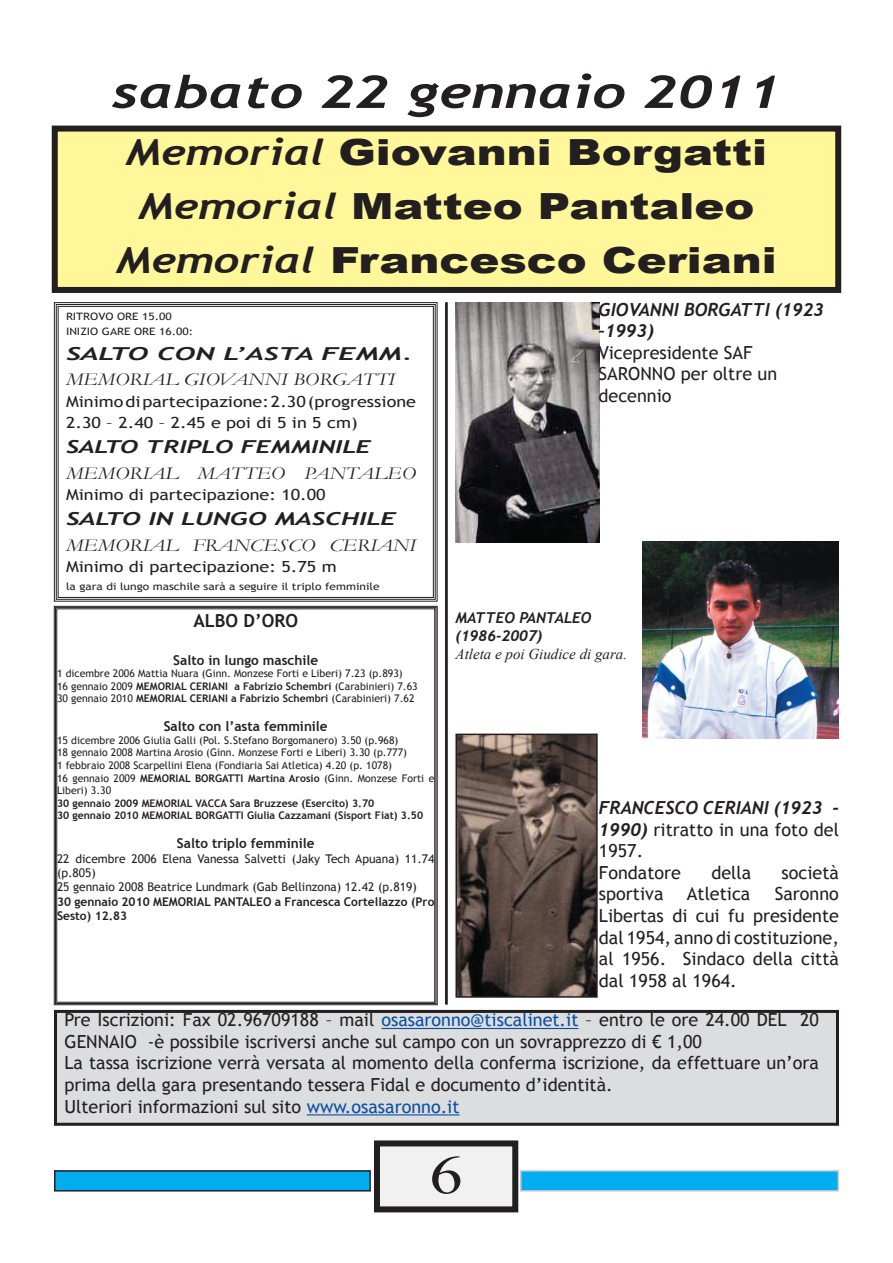
<style>
.page{position:relative;width:893px;height:1263px;background:#fff}
.page>*{position:absolute;margin:0;border:0;box-sizing:border-box;transform-origin:0 0}
.t1{font:54.75px "Times New Roman";color:#231f20;scale:1.23 1}
.t2{font:italic 700 45px "Trebuchet";color:#231f20;scale:1.31 1}
.t3{font:900 36px/54px "Arial";color:#231f20;text-align:center;scale:1.25 1}
.t4{font:18px/21.6px "Trebuchet MS";color:#231f20}
.t5{font:italic 700 18px/21.6px "Trebuchet";color:#231f20}
.t6{font:700 18px "Trebuchet MS";color:#231f20}
.t7{font:italic 17.85px "Garamond";color:#231f20;scale:1.18 1}
.t8{font:italic 700 17.85px "Trebuchet";color:#231f20;scale:1.44 1}
.t9{font:italic 700 17.85px "Trebuchet";color:#231f20;scale:1.48 1}
.t10{font:italic 700 17.85px "Trebuchet";color:#231f20;scale:1.64 1}
.t11{font:15.3px/21.6px "Trebuchet MS";color:#231f20;scale:1.18 1}
.t12{font:italic 700 15px/18px "Trebuchet";color:#231f20}
.t13{font:italic 15px "Times New Roman";color:#231f20}
.t14{font:700 13.5px "Trebuchet MS";color:#231f20}
.t15{font:12px/14.4px "Trebuchet MS";color:#231f20}
.t16{font:700 12px/14.4px "Trebuchet MS";color:#231f20}
.t17{font:10.5px/12.6px "Trebuchet MS";color:#231f20}
.t18{font:700 10.5px/12.6px "Trebuchet MS";color:#231f20}
.t19{font:10.2px/14.4px "Trebuchet MS";color:#231f20;scale:1.18 1}
.s1{font-family:"Trebuchet";font-weight:700;font-style:italic}
.s2{font-weight:700}
.s3{color:#094fa3}
</style>
<div class="page">
<div style="left:56px;top:1011px;width:781px;height:113px;background:#dcdddf"></div>
<hr style="left:381px;top:1028px;width:197px;height:1px;background:#094fa3">
<hr style="left:307px;top:1114px;width:153px;height:1px;background:#094fa3">
<div style="left:54px;top:1010px;width:785px;height:116px;border:3px solid #231f20"></div>
<div style="left:377px;top:1143px;width:138px;height:66px;background:#f2f1f1"></div>
<div style="left:374px;top:1140px;width:144px;height:72px;border:6px solid #231f20"></div>
<div style="left:55px;top:129px;width:783px;height:161px;background:#fff79a"></div>
<div style="left:52px;top:126px;width:789px;height:167px;border:6px solid #231f20"></div>
<div style="left:521px;top:1171px;width:317px;height:20px;background:#00aeef"></div>
<div style="left:520px;top:1170px;width:319px;height:21px;border:2px solid #c6c7c9"></div>
<div style="left:55px;top:1171px;width:315px;height:20px;background:#00aeef"></div>
<div style="left:54px;top:1170px;width:317px;height:21px;border:2px solid #231f20"></div>
<div style="left:445px;top:302px;width:3px;height:703px;border:2px solid #231f20"></div>
<img style="left:458px;top:737px;width:137px;height:258px">
<div style="left:455px;top:734px;width:143px;height:264px;border:2px solid #231f20"></div>
<img style="left:455px;top:302px;width:145px;height:240px">
<svg style="left:54px;top:606px;width:384px;height:399px"></svg>
<div style="left:56px;top:609px;width:379px;height:393px;border:1px solid #231f20"></div>
<svg style="left:54px;top:302px;width:384px;height:300px"></svg>
<div style="left:56px;top:304px;width:380px;height:296px;border:1px solid #231f20"></div>
<div style="left:58px;top:306px;width:376px;height:292px;border:1px solid #231f20"></div>
<img style="left:642px;top:542px;width:197px;height:196px">
<h2 class="t2" style="left:111px;top:65px;width:513px">sabato 22 gennaio 2011</h2>
<h3 class="t3" style="left:116px;top:124px;width:530px"><span class="s1">Memorial</span> Giovanni Borgatti<br><span class="s1">Memorial</span> Matteo Pantaleo<br><span class="s1">Memorial</span> Francesco Ceriani</h3>
<p class="t19" style="left:66px;top:309px;width:109px">RITROVO ORE 15.00<br>INIZIO GARE ORE 16.00:</p>
<p class="t10" style="left:66px;top:342px;width:213px">SALTO CON L’ASTA FEMM.</p>
<p class="t7" style="left:66px;top:367px;width:280px">MEMORIAL GIOVANNI BORGATTI</p>
<p class="t11" style="left:66px;top:390px;width:298px">Minimo di partecipazione: 2.30 (progressione<br>2.30 – 2.40 – 2.45 e poi di 5 in 5 cm)</p>
<p class="t8" style="left:66px;top:436px;width:213px">SALTO TRIPLO FEMMINILE</p>
<p class="t7" style="left:66px;top:461px;width:298px">MEMORIAL MATTEO PANTALEO</p>
<p class="t11" style="left:66px;top:484px;width:222px">Minimo di partecipazione: 10.00</p>
<p class="t9" style="left:66px;top:508px;width:225px">SALTO IN LUNGO MASCHILE</p>
<p class="t7" style="left:66px;top:533px;width:298px">MEMORIAL FRANCESCO CERIANI</p>
<p class="t11" style="left:66px;top:556px;width:231px">Minimo di partecipazione: 5.75 m</p>
<p class="t19" style="left:66px;top:579px;width:267px">la gara di lungo maschile sarà a seguire il triplo femminile</p>
<p class="t6" style="left:193px;top:609px;width:106px">ALBO D’ORO</p>
<p class="t14" style="left:173px;top:651px;width:146px">Salto in lungo maschile</p>
<p class="t17" style="left:57px;top:667px;width:362px">1 dicembre 2006 Mattia Nuara (Ginn. Monzese Forti e Liberi) 7.23 (p.893)<br>16 gennaio 2009 <span class="s2">MEMORIAL CERIANI a Fabrizio Schembri</span> (Carabinieri) 7.63<br>30 gennaio 2010 <span class="s2">MEMORIAL CERIANI a Fabrizio Schembri</span> (Carabinieri) 7.62</p>
<p class="t14" style="left:164px;top:718px;width:165px">Salto con l’asta femminile</p>
<p class="t17" style="left:57px;top:734px;width:379px">15 dicembre 2006 Giulia Galli (Pol. S.Stefano Borgomanero) 3.50 (p.968)<br>18 gennaio 2008 Martina Arosio (Ginn. Monzese Forti e Liberi) 3.30 (p.777)<br>1 febbraio 2008 Scarpellini Elena (Fondiaria Sai Atletica) 4.20 (p. 1078)<br>16 gennaio 2009 <span class="s2">MEMORIAL BORGATTI Martina Arosio</span> (Ginn. Monzese Forti e Liberi) 3.30</p>
<p class="t18" style="left:57px;top:797px;width:368px">30 gennaio 2009 MEMORIAL VACCA Sara Bruzzese (Esercito) 3.70<br>30 gennaio 2010 MEMORIAL BORGATTI Giulia Cazzamani (Sisport Fiat) 3.50</p>
<p class="t14" style="left:177px;top:835px;width:139px">Salto triplo femminile</p>
<p class="t15" style="left:57px;top:851px;width:379px">22 dicembre 2006 Elena Vanessa Salvetti (Jaky Tech Apuana) 11.74 (p.805)<br>25 gennaio 2008 Beatrice Lundmark (Gab Bellinzona) 12.42 (p.819)</p>
<p class="t16" style="left:57px;top:894px;width:379px">30 gennaio 2010 MEMORIAL PANTALEO a Francesca Cortellazzo (Pro<br>Sesto) 12.83</p>
<p class="t5" style="left:598px;top:298px;width:227px">GIOVANNI BORGATTI (1923 –1993)</p>
<p class="t4" style="left:599px;top:342px;width:180px">Vicepresidente SAF<br>SARONNO per oltre un decennio</p>
<p class="t12" style="left:455px;top:609px;width:137px">MATTEO PANTALEO (1986-2007)</p>
<p class="t13" style="left:455px;top:644px;width:173px">Atleta e poi Giudice di gara.</p>
<p class="t5" style="left:599px;top:797px;width:241px">FRANCESCO CERIANI (1923 -</p>
<p class="t4" style="left:599px;top:818px;width:242px"><span class="s1">1990)</span> ritratto in una foto del<br>1957.<br>Fondatore</p>
<p class="t4" style="left:711px;top:862px;width:41px">della</p>
<p class="t4" style="left:782px;top:862px;width:59px">società</p>
<p class="t4" style="left:599px;top:883px;width:66px">sportiva</p>
<p class="t4" style="left:687px;top:883px;width:65px">Atletica</p>
<p class="t4" style="left:599px;top:883px;width:241px;text-align:justify;text-indent:176px">Saronno Libertas di cui fu presidente dal 1954, anno di costituzione, al 1956. Sindaco della città dal 1958 al 1964.</p>
<p class="t4" style="left:64px;top:1009px;width:756px">Pre Iscrizioni: Fax 02.96709188 – mail <span class="s3">osasaronno@tiscalinet.it</span> – entro le ore 24.00 DEL 20<br>GENNAIO -è possibile iscriversi anche sul campo con un sovrapprezzo di € 1,00<br>La tassa iscrizione verrà versata al momento della conferma iscrizione, da effettuare un’ora prima della gara presentando tessera Fidal e documento d’identità.<br>Ulteriori informazioni sul sito <span class="s3">www.osasaronno.it</span></p>
<h1 class="t1" style="left:429px;top:1138px;width:29px">6</h1>
</div>
